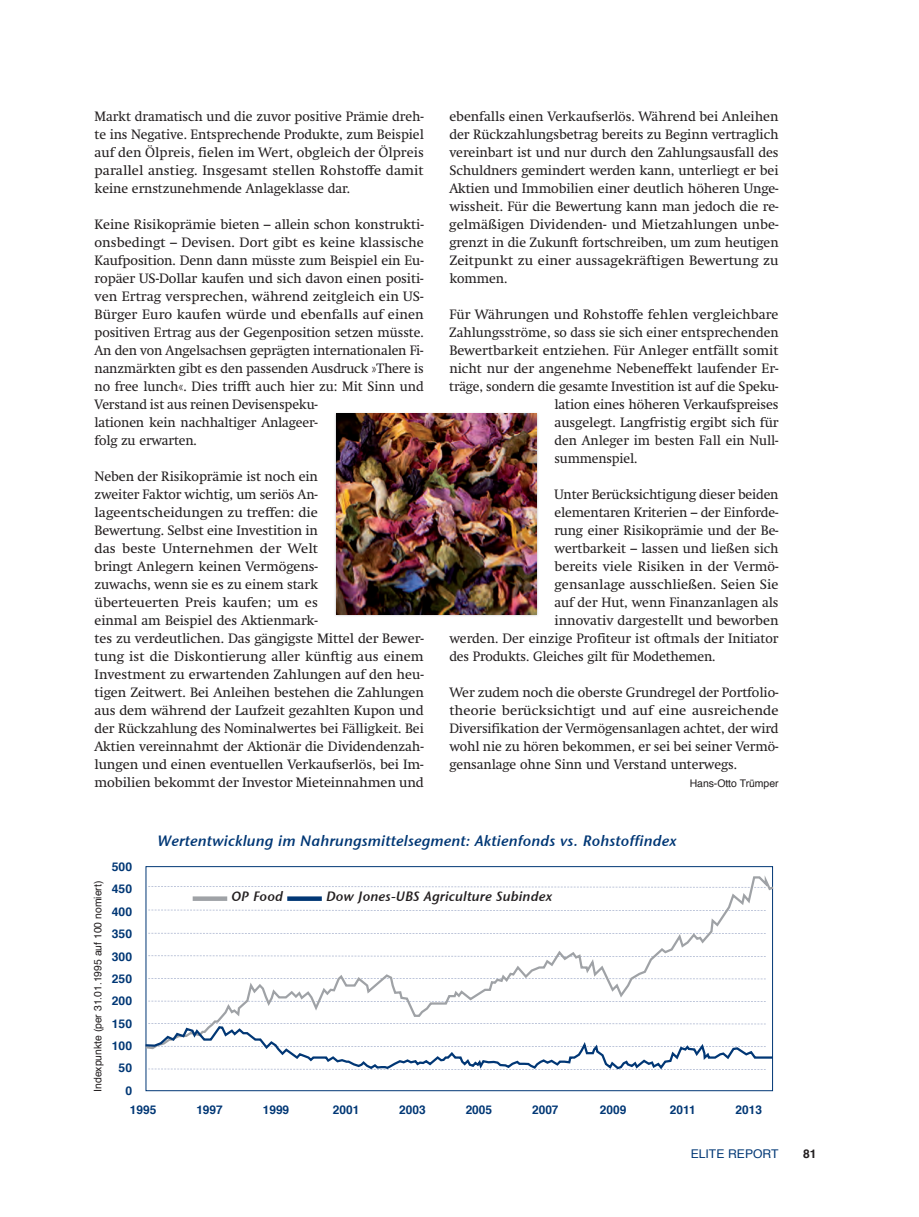
<style>
.page{position:relative;width:919px;height:1217px;background:#fff}
.page>*{position:absolute;margin:0;border:0;box-sizing:border-box;transform-origin:0 0}
.t1{font:15px "Stone Sans Sem ITCTT Semi Ita";letter-spacing:.01em;color:#013775}
.t2{font:13.5px/18px "Swift";letter-spacing:-.005em;color:#231f20;text-align:justify}
.t3{font:13.5px "Stone Sans Sem ITCTT Semi Ita";letter-spacing:.01em;color:#231f20}
.t4{font:700 12px/22.4px "Helvetica";color:#013775;text-align:center}
.t5{font:12px "Helvetica";color:#013775}
.t6{font:700 12px "Helvetica";color:#231f20}
.t7{font:10.5px "Helvetica";letter-spacing:-.005em;color:#231f20}
</style>
<div class="page">
<img style="left:335px;top:413px;width:203px;height:203px">
<img style="left:336px;top:413px;width:200px;height:201px">
<svg style="left:145px;top:869px;width:629px;height:153px"></svg>
<svg style="left:145px;top:1022px;width:629px;height:49px"></svg>
<svg style="left:193px;top:896px;width:34px;height:4px"></svg>
<svg style="left:287px;top:896px;width:35px;height:4px"></svg>
<p class="t2" style="left:94px;top:107px;width:331px">Markt dramatisch und die zuvor positive Prämie dreh&shy;te ins Negative. Entsprechende Produkte, zum Beispiel auf den Ölpreis, fielen im Wert, obgleich der Ölpreis parallel anstieg. Insgesamt stellen Rohstoffe damit keine ernstzunehmende Anlageklasse dar.</p>
<p class="t2" style="left:94px;top:215px;width:331px;text-align:left">Keine Risikoprämie bieten – allein schon kon struk ti - ons bedingt – Devisen. Dort gibt es keine klassische Kauf position. Denn dann müsste zum Beispiel ein Eu - ro päer US-Dollar kaufen und sich davon einen positi&shy;ven Ertrag versprechen, während zeitgleich ein US-Bür g er Euro kaufen würde und ebenfalls auf einen positiven Ertrag aus der Gegenposition setzen müsste.<br>An den von Angelsachsen geprägten internationalen Fi - nanzmärkten gibt es den passenden Ausdruck »There is no free lunch«. Dies trifft auch hier zu: Mit Sinn und Verstand ist aus reinen De visen sp eku -<br>la tionen kein nachhaltiger Anlage er -<br>folg zu erwarten.</p>
<p class="t2" style="left:94px;top:467px;width:331px;text-align:left">Neben der Risikoprämie ist noch ein<br>zweiter Faktor wichtig, um seriös An -<br>la ge entscheidungen zu treffen: die<br>Be wertung. Selbst eine Investition in<br>das beste Un ter nehmen der Welt<br>bringt Anlegern keinen Ver mö gens -<br>zuwachs, wenn sie es zu einem stark<br>überteuerten Preis kaufen; um es<br>einmal am Beispiel des Aktien mark -<br>tes zu verdeutlichen. Das gängigste Mittel der Be wer - tung ist die Dis kon tierung aller künftig aus einem Investment zu erwartenden Zahlungen auf den heu - tigen Zeitwert. Bei Anleihen bestehen die Zah lun gen aus dem während der Laufzeit gezahlten Kupon und der Rückzahlung des Nominalwertes bei Fällig keit. Bei Ak tien vereinnahmt der Aktionär die Divi den den zah - lun gen und einen eventuellen Verkaufserlös, bei Im - mo bi lien bekommt der Investor Mieteinnahmen und</p>
<p class="t2" style="left:449px;top:107px;width:331px">ebenfalls einen Verkaufserlös. Während bei An leihen der Rückzahlungsbetrag bereits zu Beginn vertraglich vereinbart ist und nur durch den Zah lungs ausfall des Schuld ners gemindert werden kann, unterliegt er bei Aktien und Immobilien einer deutlich hö he ren Un ge - wissheit. Für die Bewertung kann man jedoch die re - gel mäßigen Dividenden- und Miet zah lun gen unbe&shy;grenzt in die Zukunft fortschreiben, um zum heutigen Zeitpunkt zu einer aussagekräftigen Be wer tung zu kommen.</p>
<p class="t2" style="left:449px;top:305px;width:331px">Für Währungen und Rohstoffe fehlen vergleichbare</p>
<p class="t2" style="left:449px;top:323px;width:331px">Zah lungsströme, so dass sie sich einer entsprechenden</p>
<p class="t2" style="left:449px;top:341px;width:331px">Be wertbarkeit entziehen. Für Anleger entfällt somit</p>
<p class="t2" style="left:449px;top:359px;width:331px">nicht nur der angenehme Nebeneffekt laufender Er -</p>
<p class="t2" style="left:449px;top:377px;width:330px">träge, sondern die gesamte In ves ti tion ist auf die Spe ku -</p>
<p class="t2" style="left:554px;top:395px;width:225px">l ation eines hö he r en Verkaufspreises</p>
<p class="t2" style="left:554px;top:413px;width:225px">ausgelegt. Lang fristig ergibt sich für</p>
<p class="t2" style="left:554px;top:431px;width:225px">den An le ger im besten Fall ein Null -</p>
<p class="t2" style="left:554px;top:449px;width:84px">summen spiel.</p>
<p class="t2" style="left:554px;top:485px;width:225px">Unter Berücksichtigung dieser beiden</p>
<p class="t2" style="left:554px;top:503px;width:225px">elementaren Kri terien – der Ein for de -</p>
<p class="t2" style="left:554px;top:521px;width:225px">rung einer Risikoprämie und der Be -</p>
<p class="t2" style="left:554px;top:539px;width:225px">wert barkeit – lassen und ließ en sich</p>
<p class="t2" style="left:554px;top:557px;width:226px">bereits viele Risiken in der Ver mö -</p>
<p class="t2" style="left:554px;top:575px;width:226px">gens anlage ausschließen. Seien Sie</p>
<p class="t2" style="left:554px;top:593px;width:225px">auf der Hut, wenn Finanz anlagen als</p>
<p class="t2" style="left:554px;top:611px;width:225px">innovativ dargestellt und beworben</p>
<p class="t2" style="left:449px;top:629px;width:331px">werden. Der einzige Profiteur ist oftmals der Initiator</p>
<p class="t2" style="left:449px;top:647px;width:268px">des Produkts. Gleiches gilt für Modethemen.</p>
<p class="t2" style="left:449px;top:683px;width:331px">Wer zudem noch die oberste Grundregel der Port fo lio - theorie berücksichtigt und auf eine ausreichende Di versifikation der Vermögensanlagen achtet, der wird wohl nie zu hören bekommen, er sei bei seiner Ver mö - gensanlage ohne Sinn und Verstand unterwegs.</p>
<p class="t7" style="left:689px;top:779px;width:90px">Hans-Otto Trümper</p>
<p class="t7" style="left:93px;top:1091px;width:212px;rotate:-90deg">Indexpunkte (per 31.01.1995 auf 100 nomiert)</p>
<p class="t4" style="left:112px;top:856px;width:22px">500<br>450<br>400<br>350<br>300<br>250<br>200<br>150<br>100<br>50</p>
<p class="t1" style="left:157px;top:831px;width:520px">Wertentwicklung im Nahrungsmittelsegment: Aktienfonds vs. Rohstoffindex</p>
<p class="t3" style="left:231px;top:887px;width:53px">OP Food</p>
<p class="t3" style="left:326px;top:887px;width:227px">Dow Jones-UBS Agriculture Subindex</p>
<p class="t4" style="left:130px;top:1081px;width:28px;line-height:19.6px;text-align:left;text-indent:-5px">0<br>1995</p>
<p class="t4" style="left:196px;top:1099px;width:28px">1997</p>
<p class="t4" style="left:263px;top:1099px;width:28px">1999</p>
<p class="t4" style="left:333px;top:1099px;width:28px">2001</p>
<p class="t4" style="left:399px;top:1099px;width:28px">2003</p>
<p class="t4" style="left:465px;top:1099px;width:28px">2005</p>
<p class="t4" style="left:532px;top:1099px;width:28px">2007</p>
<p class="t4" style="left:600px;top:1099px;width:28px">2009</p>
<p class="t4" style="left:670px;top:1099px;width:27px">2011</p>
<p class="t4" style="left:735px;top:1099px;width:28px">2013</p>
<p class="t5" style="left:690px;top:1148px;width:89px">ELITE REPORT</p>
<p class="t6" style="left:803px;top:1148px;width:15px">81</p>
</div>
